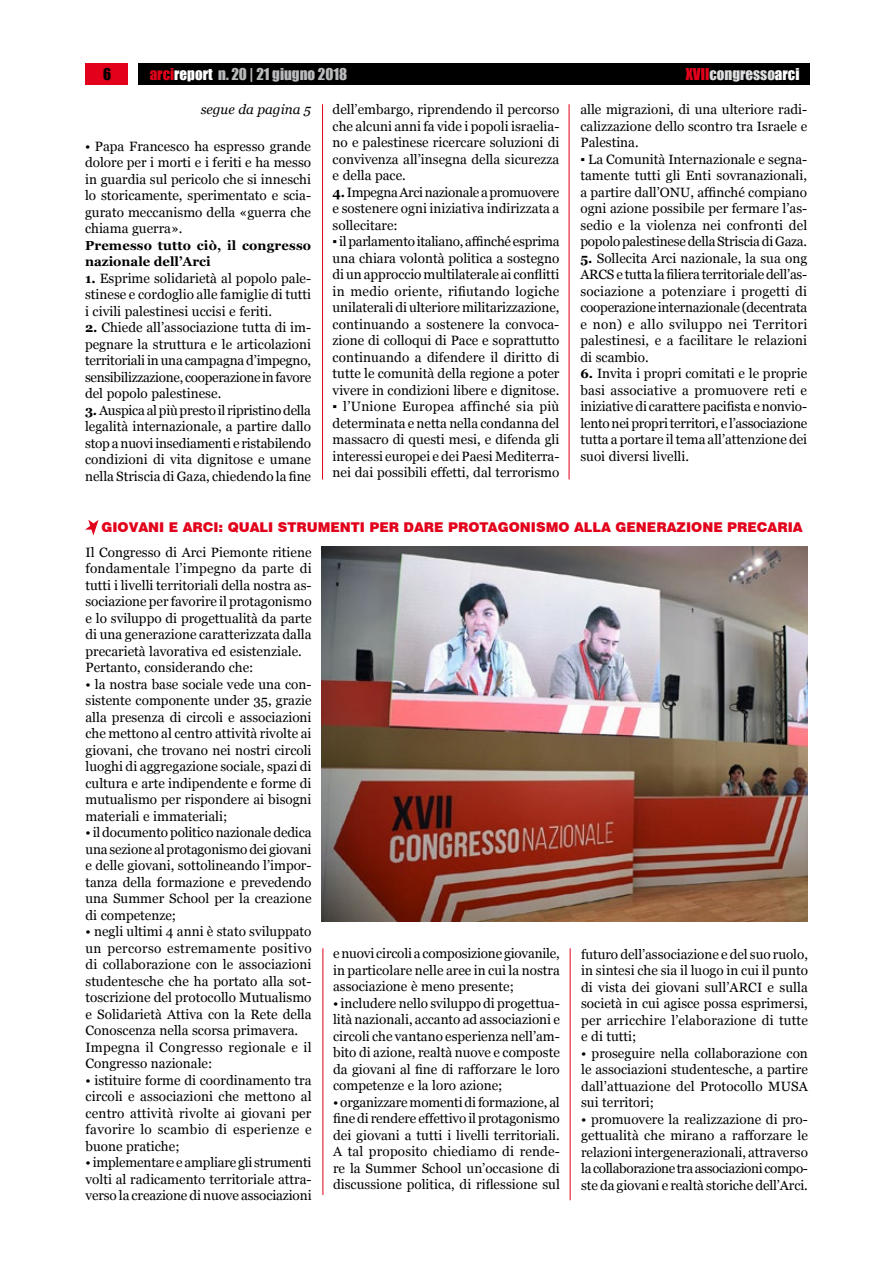
<style>
.page{position:relative;width:893px;height:1263px;background:#fff}
.page>*{position:absolute;margin:0;border:0;box-sizing:border-box;transform-origin:0 0}
.t1{font:15px "Impact";color:#b9bbbc}
.t2{font:15px "Impact";color:#dddedf}
.t3{font:15px "Impact";color:#000}
.t4{font:13.5px/16.5px "Georgia";color:#000;text-align:justify}
.t5{font:900 13.5px "Swiss 721 BT";color:#e2001a}
.t6{font:italic 13.5px "Georgia";color:#000}
.t7{font:700 13.05px/16.5px "Georgia";letter-spacing:.015em;color:#000}
.s1{color:#e2001a}
.s2{color:#fff}
.s3{font-weight:700;font-size:13.05px}
</style>
<div class="page">
<div style="left:85px;top:64px;width:43px;height:21px;background:#e2001a"></div>
<div style="left:138px;top:64px;width:672px;height:21px;background:#000"></div>
<hr style="left:569px;top:104px;width:1px;height:375px;background:#e2001a">
<hr style="left:323px;top:948px;width:1px;height:247px;background:#e2001a">
<svg style="left:85px;top:520px;width:14px;height:15px"></svg>
<hr style="left:570px;top:948px;width:1px;height:252px;background:#e2001a">
<hr style="left:322px;top:104px;width:1px;height:375px;background:#e2001a">
<img style="left:321px;top:546px;width:486px;height:376px">
<p class="t3" style="left:103px;top:62px;width:10px">6</p>
<p class="t1" style="left:150px;top:62px;width:199px"><span class="s1">arci</span><span class="s2">report</span> n. 20 | 21 giugno 2018</p>
<p class="t2" style="left:686px;top:62px;width:115px"><span class="s1">XVII</span>congresso<span class="s2">arci</span></p>
<p class="t6" style="left:201px;top:101px;width:112px">segue da pagina 5</p>
<p class="t4" style="left:85px;top:138px;width:228px">• Papa Francesco ha espresso grande dolore per i morti e i feriti e ha messo in guardia sul pericolo che si inneschi lo storicamente, sperimentato e scia&shy;gurato meccanismo della «guerra che chiama guerra».</p>
<p class="t7" style="left:85px;top:237px;width:228px">Premesso tutto ciò, il congresso nazionale dell’Arci</p>
<p class="t4" style="left:85px;top:270px;width:228px"><span class="s3">1.</span> Esprime solidarietà al popolo pale&shy;stinese e cordoglio alle famiglie di tutti i civili palestinesi uccisi e feriti.</p>
<p class="t4" style="left:85px;top:319px;width:228px"><span class="s3">2.</span> Chiede all’associazione tutta di im&shy;pegnare la struttura e le articolazioni territoriali in una campagna d’impegno, sensibilizzazione, cooperazione in favore del popolo palestinese.</p>
<p class="t4" style="left:85px;top:402px;width:228px"><span class="s3">3.</span> Auspica al più presto il ripristino della legalità internazionale, a partire dallo stop a nuovi insediamenti e ristabilendo condizioni di vita dignitose e umane nella Striscia di Gaza, chiedendo la fine</p>
<p class="t4" style="left:333px;top:102px;width:228px">dell’embargo, riprendendo il percorso che alcuni anni fa vide i popoli israelia&shy;no e palestinese ricercare soluzioni di convivenza all’insegna della sicurezza e della pace.</p>
<p class="t4" style="left:333px;top:184px;width:228px"><span class="s3">4.</span> Impegna Arci nazionale a promuovere e sostenere ogni iniziativa indirizzata a sollecitare:</p>
<p class="t4" style="left:333px;top:234px;width:228px">▪ il parlamento italiano, affinché esprima una chiara volontà politica a sostegno di un approccio multilaterale ai conflitti in medio oriente, rifiutando logiche unilaterali di ulteriore militarizzazione, continuando a sostenere la convoca&shy;zione di colloqui di Pace e soprattutto continuando a difendere il diritto di tutte le comunità della regione a poter vivere in condizioni libere e dignitose.</p>
<p class="t4" style="left:333px;top:399px;width:228px">▪ l’Unione Europea affinché sia più determinata e netta nella condanna del massacro di questi mesi, e difenda gli interessi europei e dei Paesi Mediterra&shy;nei dai possibili effetti, dal terrorismo</p>
<p class="t4" style="left:580px;top:102px;width:228px">alle migrazioni, di una ulteriore radi&shy;calizzazione dello scontro tra Israele e Palestina.</p>
<p class="t4" style="left:580px;top:151px;width:228px">▪ La Comunità Internazionale e segna&shy;tamente tutti gli Enti sovranazionali, a partire dall’ONU, affinché compiano ogni azione possibile per fermare l’as&shy;sedio e la violenza nei confronti del popolo palestinese della Striscia di Gaza.</p>
<p class="t4" style="left:580px;top:250px;width:228px"><span class="s3">5.</span> Sollecita Arci nazionale, la sua ong ARCS e tutta la filiera territoriale dell’as&shy;sociazione a potenziare i progetti di cooperazione internazionale (decentrata e non) e allo sviluppo nei Territori palestinesi, e a facilitare le relazioni di scambio.</p>
<p class="t4" style="left:580px;top:366px;width:228px"><span class="s3">6.</span> Invita i propri comitati e le proprie basi associative a promuovere reti e iniziative di carattere pacifista e nonvio&shy;lento nei propri territori, e l’associazione tutta a portare il tema all’attenzione dei suoi diversi livelli.</p>
<p class="t5" style="left:101px;top:519px;width:389px">GIOVANI E ARCI : QUALI STRUMENTI PER DARE PROTAG</p>
<p class="t5" style="left:509px;top:519px;width:32px">ONISM</p>
<p class="t5" style="left:558px;top:519px;width:238px">O ALLA GENERAZIONE PRECARIA</p>
<p class="t4" style="left:86px;top:544px;width:228px;text-align:left">Il Congresso di Arci Piemonte ritiene fondamentale l’impegno da parte di tutti i livelli territoriali della nostra as&shy;sociazione per favorire il protagonismo e lo sviluppo di progettualità da parte di una generazione caratterizzata dalla precarietà lavorativa ed esistenziale.<br>Pertanto, considerando che:</p>
<p class="t4" style="left:86px;top:676px;width:228px">• la nostra base sociale vede una con&shy;sistente componente under 35, grazie alla presenza di circoli e associazioni che mettono al centro attività rivolte ai giovani, che trovano nei nostri circoli luoghi di aggregazione sociale, spazi di cultura e arte indipendente e forme di mutualismo per rispondere ai bisogni materiali e immateriali;</p>
<p class="t4" style="left:86px;top:824px;width:228px">• il documento politico nazionale dedica una sezione al protagonismo dei giovani e delle giovani, sottolineando l’impor&shy;tanza della formazione e prevedendo una Summer School per la creazione di competenze;</p>
<p class="t4" style="left:86px;top:923px;width:228px;text-align:left">• negli ultimi 4 anni è stato sviluppato un percorso estremamente positivo di collaborazione con le associazioni studentesche che ha portato alla sot&shy;toscrizione del protocollo Mutualismo e Solidarietà Attiva con la Rete della Conoscenza nella scorsa primavera.<br>Impegna il Congresso regionale e il Congresso nazionale:</p>
<p class="t4" style="left:86px;top:1072px;width:228px">• istituire forme di coordinamento tra circoli e associazioni che mettono al centro attività rivolte ai giovani per favorire lo scambio di esperienze e buone pratiche;</p>
<p class="t4" style="left:86px;top:1154px;width:228px">• implementare e ampliare gli strumenti volti al radicamento territoriale attra&shy;verso la creazione di nuove associazioni</p>
<p class="t4" style="left:333px;top:946px;width:228px">e nuovi circoli a composizione giovanile, in particolare nelle aree in cui la nostra associazione è meno presente;</p>
<p class="t4" style="left:333px;top:995px;width:228px">• includere nello sviluppo di progettua&shy;lità nazionali, accanto ad associazioni e circoli che vantano esperienza nell’am&shy;bito di azione, realtà nuove e composte da giovani al fine di rafforzare le loro competenze e la loro azione;</p>
<p class="t4" style="left:333px;top:1094px;width:228px">• organizzare momenti di formazione, al fine di rendere effettivo il protagonismo dei giovani a tutti i livelli territoriali.<br>A tal proposito chiediamo di rende&shy;re la Summer School un’occasione di discussione politica, di riflessione sul</p>
<p class="t4" style="left:581px;top:946px;width:228px">futuro dell’associazione e del suo ruolo, in sintesi che sia il luogo in cui il punto di vista dei giovani sull’ARCI e sulla società in cui agisce possa esprimersi, per arricchire l’elaborazione di tutte e di tutti;</p>
<p class="t4" style="left:581px;top:1045px;width:228px">• proseguire nella collaborazione con le associazioni studentesche, a partire dall’attuazione del Protocollo MUSA sui territori;</p>
<p class="t4" style="left:581px;top:1111px;width:228px">• promuovere la realizzazione di pro&shy;gettualità che mirano a rafforzare le relazioni intergenerazionali, attraverso la collaborazione tra associazioni compo&shy;ste da giovani e realtà storiche dell’Arci.</p>
</div>
